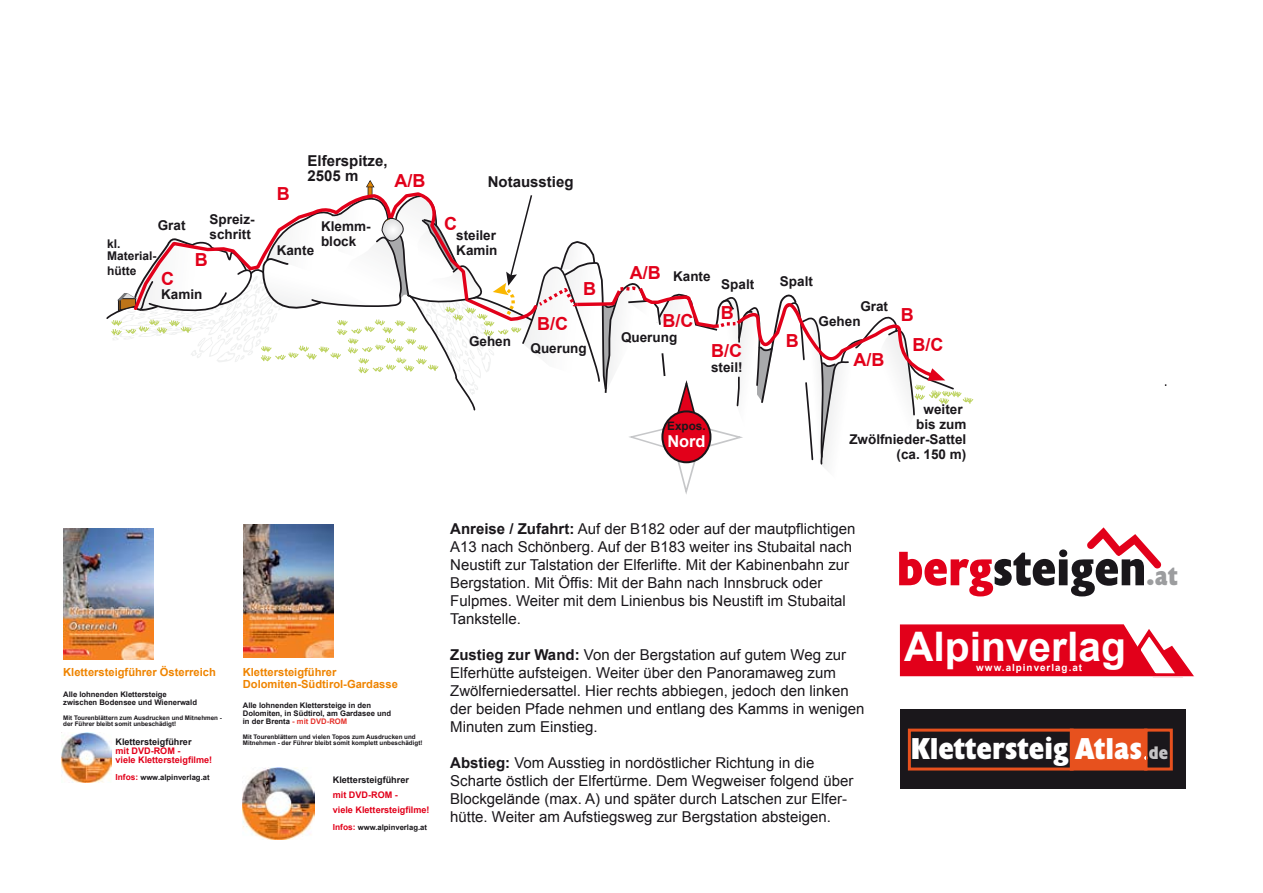
<style>
.page{position:relative;width:1263px;height:893px;background:#fff}
.page>*{position:absolute;margin:0;border:0;box-sizing:border-box;transform-origin:0 0}
.t1{font:700 condensed 49.05px "Humanist 521 BT Xtra";color:#1a171b;scale:1.05 1}
.t2{font:700 40.65px "Arial";color:#fff}
.t3{font:700 condensed 30.6px "Humanist 521 BT Xtra";color:#fff;scale:1.05 1}
.t4{font:700 18px/37.7px "Arial";color:#e2001a;text-align:center}
.t5{font:700 16.35px "Arial";color:#fff}
.t6{font:15px/18px "Arial";color:#1a171b}
.t7{font:700 15px/15px "Arial";color:#1a171b}
.t8{font:700 13.5px/15px "Arial";color:#1a171b}
.t9{font:700 12px/12px "Arial";color:#1a171b}
.t10{font:700 11.7px "Arial";color:#1a171b}
.t11{font:700 11.1px/11.1px "Arial";color:#ef8400}
.t12{font:700 9.9px "Arial";letter-spacing:.1em;color:#fff}
.t13{font:700 9px/8.7px "Arial";color:#e2001a}
.t14{font:700 9px "Arial";color:#1a171b}
.t15{font:700 7.65px/7.6px "Arial";color:#1a171b}
.t16{font:700 6.3px/6.3px "Arial";color:#1a171b}
.s1{font-size:8.4px;color:#e2001a}
.s2{color:#e5342d}
.s3{font-weight:700}
.s4{color:#e2001a}
.s5{font-size:26.1px;color:#9c9d9f}
.s6{font-size:18.3px;color:rgb(255 255 255/.75)}
</style>
<div class="page">
<svg style="left:106px;top:180px;width:868px;height:314px"></svg>
<div style="left:662px;top:411px;width:48px;height:51px;background:#e2001a;border-radius:50%"></div>
<div style="left:661px;top:410px;width:50px;height:53px;border:2px solid #1a171b;border-radius:50%"></div>
<img style="left:61px;top:732px;width:50px;height:51px">
<img style="left:63px;top:528px;width:91px;height:131px">
<div style="left:900px;top:709px;width:285px;height:80px;background:#1a171b"></div>
<div style="left:908px;top:729px;width:165px;height:41px;border:3px solid #e7511e"></div>
<div style="left:1070px;top:729px;width:77px;height:41px;background:#e7511e"></div>
<div style="left:1144px;top:729px;width:29px;height:41px;border:3px solid #e7511e"></div>
<svg style="left:1144px;top:756px;width:4px;height:4px"></svg>
<svg style="left:899px;top:624px;width:295px;height:52px;background:#e6253b"></svg>
<div style="left:894px;top:676px;width:305px;height:7px;border:2px solid #fff"></div>
<svg style="left:1087px;top:527px;width:74px;height:41px"></svg>
<img style="left:243px;top:767px;width:72px;height:73px">
<img style="left:244px;top:525px;width:89px;height:132px">
<p class="t8" style="left:158px;top:218px;width:29px">Grat</p>
<p class="t8" style="left:210px;top:212px;width:47px">Spreiz&shy;schritt</p>
<p class="t9" style="left:107px;top:239px;width:51px">kl.<br>Material-</p>
<p class="t9" style="left:107px;top:266px;width:31px">hütte</p>
<p class="t4" style="left:195px;top:241px;width:14px">B</p>
<p class="t4" style="left:161px;top:260px;width:14px">C</p>
<p class="t8" style="left:161px;top:287px;width:43px">Kamin</p>
<p class="t4" style="left:277px;top:176px;width:14px">B</p>
<p class="t7" style="left:308px;top:154px;width:82px">Elferspitze,<br>2505 m</p>
<p class="t4" style="left:394px;top:163px;width:32px">A/B</p>
<p class="t8" style="left:277px;top:243px;width:39px">Kante</p>
<p class="t8" style="left:321px;top:219px;width:51px">Klemm&shy;block</p>
<p class="t7" style="left:488px;top:175px;width:87px">Notausstieg</p>
<p class="t8" style="left:456px;top:228px;width:43px">steiler<br>Kamin</p>
<p class="t4" style="left:444px;top:206px;width:14px">C</p>
<p class="t4" style="left:537px;top:306px;width:32px">B/C</p>
<p class="t4" style="left:583px;top:270px;width:14px">B</p>
<p class="t8" style="left:469px;top:335px;width:44px">Gehen</p>
<p class="t8" style="left:530px;top:341px;width:58px">Querung</p>
<p class="t8" style="left:630px;top:269px;width:82px"><sup>A/B</sup> Kante</p>
<p class="t8" style="left:721px;top:278px;width:35px">Spalt</p>
<p class="t8" style="left:780px;top:274px;width:35px">Spalt</p>
<p class="t4" style="left:662px;top:303px;width:32px">B/C</p>
<p class="t8" style="left:621px;top:330px;width:58px">Querung</p>
<p class="t4" style="left:711px;top:295px;width:32px">B<br>B/C</p>
<p class="t8" style="left:711px;top:360px;width:33px">steil!</p>
<p class="t4" style="left:786px;top:323px;width:14px">B</p>
<p class="t8" style="left:860px;top:299px;width:29px">Grat</p>
<p class="t8" style="left:819px;top:314px;width:44px">Gehen</p>
<p class="t4" style="left:853px;top:341px;width:32px">A/B</p>
<p class="t4" style="left:901px;top:296px;width:14px">B</p>
<p class="t4" style="left:912px;top:327px;width:32px">B/C</p>
<p class="t10" style="left:667px;top:419px;width:40px">Expos.</p>
<p class="t5" style="left:667px;top:431px;width:40px">Nord</p>
<p class="t8" style="left:849px;top:402px;width:119px;text-align:right">weiter<br>bis zum<br>Zwölfnieder-Sattel (ca. 150 m)</p>
<p class="t11" style="left:63px;top:667px;width:154px">Klettersteigführer Österreich</p>
<p class="t15" style="left:63px;top:691px;width:135px">Alle lohnenden Klettersteige zwischen Bodensee und Wienerwald</p>
<p class="t16" style="left:63px;top:715px;width:160px">Mit Tourenblättern zum Ausdrucken und Mitnehmen - der Führer bleibt somit unbeschädigt!</p>
<p class="t14" style="left:115px;top:736px;width:78px">Klettersteigführer</p>
<p class="t13" style="left:115px;top:747px;width:98px">mit DVD-ROM -<br>viele Klettersteigfilme!</p>
<p class="t15" style="left:115px;top:774px;width:96px"><span class="s1">Infos:</span> www.alpinverlag.at</p>
<p class="t11" style="left:243px;top:667px;width:157px">Klettersteigführer<br>Dolomiten-Südtirol-Gardasse</p>
<p class="t15" style="left:243px;top:702px;width:150px">Alle lohnenden Klettersteige in den<br>Dolomiten, in Südtirol, am Gardasee und in der Brenta <span class="s2">- mit DVD-ROM</span></p>
<p class="t16" style="left:243px;top:734px;width:181px">Mit Tourenblättern und vielen Topos zum Ausdrucken und<br>Mitnehmen - der Führer bleibt somit komplett unbeschädigt!</p>
<p class="t14" style="left:333px;top:774px;width:78px">Klettersteigführer</p>
<p class="t13" style="left:333px;top:788px;width:98px;line-height:15px">mit DVD-ROM -<br>viele Klettersteigfilme!</p>
<p class="t15" style="left:333px;top:824px;width:96px"><span class="s1">Infos:</span> www.alpinverlag.at</p>
<p class="t6" style="left:450px;top:520px;width:407px"><span class="s3">Anreise / Zufahrt:</span> Auf der B182 oder auf der mautpflichtigen A13 nach Schönberg. Auf der B183 weiter ins Stubaital nach Neustift zur Talstation der Elferlifte. Mit der Kabinenbahn zur Bergstation. Mit Öffis: Mit der Bahn nach Innsbruck oder Fulpmes. Weiter mit dem Linienbus bis Neustift im Stubaital Tankstelle.</p>
<p class="t6" style="left:450px;top:646px;width:416px"><span class="s3">Zustieg zur Wand:</span> Von der Bergstation auf gutem Weg zur Elferhütte aufsteigen. Weiter über den Panoramaweg zum Zwölferniedersattel. Hier rechts abbiegen, jedoch den linken der beiden Pfade nehmen und entlang des Kamms in wenigen Minuten zum Einstieg.</p>
<p class="t6" style="left:450px;top:754px;width:405px"><span class="s3">Abstieg:</span> Vom Ausstieg in nordöstlicher Richtung in die Scharte östlich der Elfertürme. Dem Wegweiser folgend über Blockgelände (max. A) und später durch Latschen zur Elfer&shy;hütte. Weiter am Aufstiegsweg zur Bergstation absteigen.</p>
<h1 class="t1" style="left:897px;top:538px;width:269px"><span class="s4">berg</span>steigen<span class="s5">.at</span></h1>
<h2 class="t2" style="left:904px;top:620px;width:223px">Alpinverlag</h2>
<p class="t12" style="left:976px;top:661px;width:107px">www.alpinverlag.at</p>
<h3 class="t3" style="left:910px;top:729px;width:247px">Klettersteig Atlas <span class="s6">de</span></h3>
</div>
